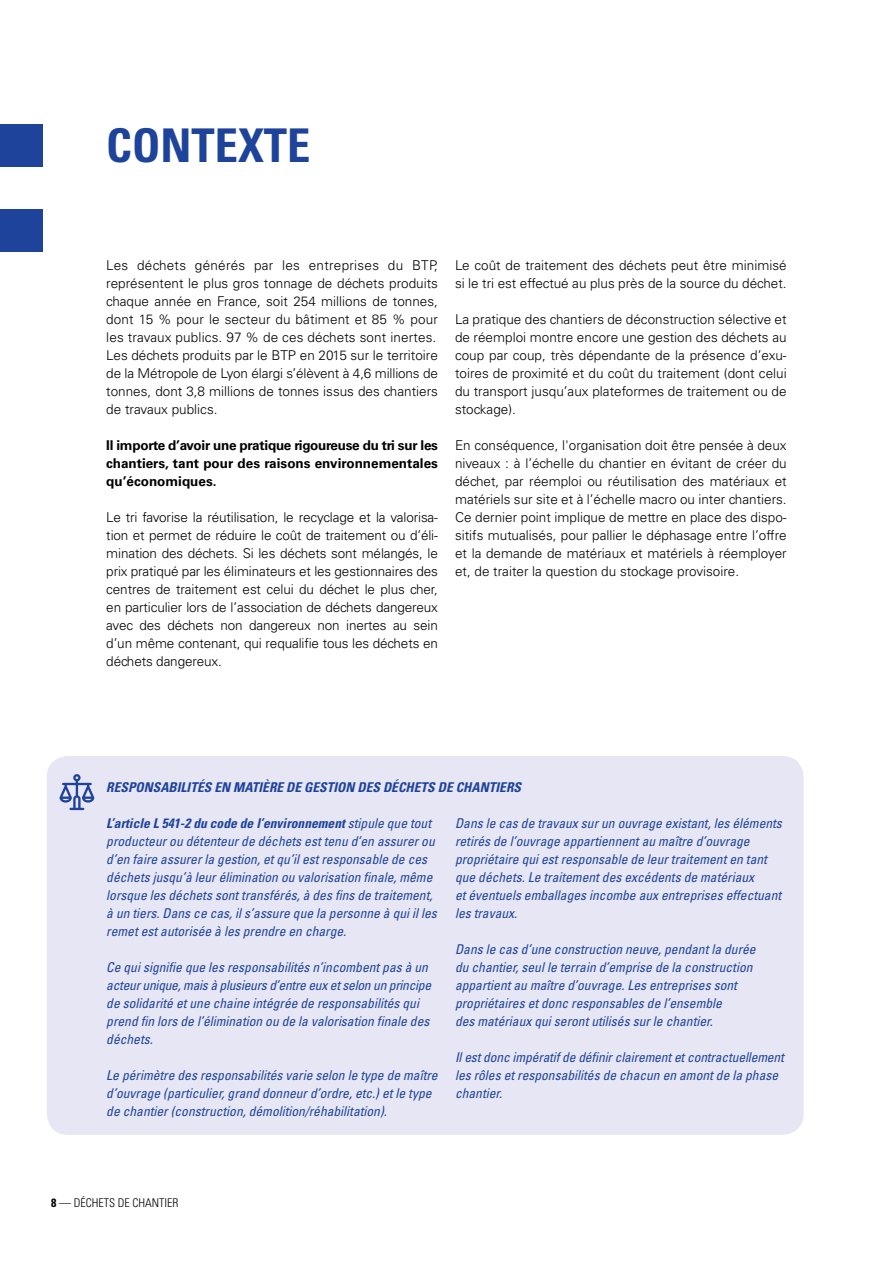
<style>
.page{position:relative;width:893px;height:1263px;background:#fff}
.page>*{position:absolute;margin:0;border:0;box-sizing:border-box;transform-origin:0 0}
.t1{font:700 condensed 46.5px "Univers";color:#1e439b}
.t2{font:300 13.5px/18px "Univers";color:#000;text-align:justify}
.t3{font:italic condensed 13.5px/18px "Univers";color:#1e439b}
.t4{font:700 13.5px/18px "Univers";color:#000;text-align:justify}
.t5{font:italic 700 condensed 13.5px "Univers";color:#1e439b}
.t6{font:300 condensed 12px "Univers";color:#000}
.s1{font-weight:700}
</style>
<div class="page">
<div style="left:47px;top:756px;width:757px;height:379px;background:#e6e6f4;border-radius:21px"></div>
<hr style="left:892px;top:0;width:1px;height:1263px;background:#e6e6f4">
<div style="left:0;top:124px;width:43px;height:43px;background:#1e439b"></div>
<div style="left:0;top:209px;width:43px;height:43px;background:#1e439b"></div>
<svg style="left:60px;top:774px;width:34px;height:36px"></svg>
<h1 class="t1" style="left:106px;top:117px;width:27px">CONTE</h1>
<h1 class="t1" style="left:238px;top:117px;width:50px">XTE</h1>
<p class="t2" style="left:106px;top:256px;width:333px">Les déchets générés par les entreprises du BTP, représentent le plus gros tonnage de déchets produits chaque année en France, soit 254 millions de tonnes, dont 15 % pour le secteur du bâtiment et 85 % pour les travaux publics. 97 % de ces déchets sont inertes.<br>Les déchets produits par le BTP en 2015 sur le territoire de la Métropole de Lyon élargi s’élèvent à 4,6 millions de tonnes, dont 3,8 millions de tonnes issus des chantiers de travaux publics.</p>
<p class="t4" style="left:106px;top:436px;width:333px">Il importe d’avoir une pratique rigoureuse du tri sur les chantiers, tant pour des raisons environnementales qu’économiques.</p>
<p class="t2" style="left:106px;top:508px;width:333px">Le tri favorise la réutilisation, le recyclage et la valorisa&shy;tion et permet de réduire le coût de traitement ou d’éli&shy;mination des déchets. Si les déchets sont mélangés, le prix pratiqué par les éliminateurs et les gestionnaires des centres de traitement est celui du déchet le plus cher, en particulier lors de l’association de déchets dangereux avec des déchets non dangereux non inertes au sein d’un même contenant, qui requalifie tous les déchets en déchets dangereux.</p>
<p class="t2" style="left:455px;top:256px;width:333px">Le coût de traitement des déchets peut être minimisé si le tri est effectué au plus près de la source du déchet.</p>
<p class="t2" style="left:455px;top:310px;width:333px">La pratique des chantiers de déconstruction sélective et de réemploi montre encore une gestion des déchets au coup par coup, très dépendante de la présence d’exu&shy;toires de proximité et du coût du traitement (dont celui du transport jusqu’aux plateformes de traitement ou de stockage).</p>
<p class="t2" style="left:455px;top:436px;width:333px">En conséquence, l'organisation doit être pensée à deux niveaux : à l’échelle du chantier en évitant de créer du déchet, par réemploi ou réutilisation des matériaux et matériels sur site et à l’échelle macro ou inter chantiers.<br>Ce dernier point implique de mettre en place des dispo&shy;sitifs mutualisés, pour pallier le déphasage entre l’offre et la demande de matériaux et matériels à réemployer et, de traiter la question du stockage provisoire.</p>
<p class="t5" style="left:106px;top:779px;width:416px">RESPONSABILITÉS EN MATIÈRE DE GESTION DES DÉCHETS DE CHANTIERS</p>
<p class="t3" style="left:455px;top:814px;width:328px">Dans le cas de travaux sur un ouvrage existant, les éléments retirés de l’ouvrage appartiennent au maître d’ouvrage propriétaire qui est responsable de leur traitement en tant que déchets. Le traitement des excédents de matériaux<br>et éventuels emballages incombe aux entreprises effectuant les travaux.</p>
<p class="t3" style="left:455px;top:940px;width:302px">Dans le cas d’une construction neuve, pendant la durée du chantier, seul le terrain d’emprise de la construction appartient au maître d’ouvrage. Les entreprises sont propriétaires et donc responsables de l’ensemble<br>des matériaux qui seront utilisés sur le chantier.</p>
<p class="t3" style="left:455px;top:1048px;width:330px">Il est donc impératif de définir clairement et contractuellement les rôles et responsabilités de chacun en amont de la phase chantier.</p>
<p class="t3" style="left:106px;top:814px;width:332px"><span class="s1">L’ARTICLE L 541-2 DU CODE DE L’ENVIRONNEMENT</span> stipule que tout producteur ou détenteur de déchets est tenu d’en assurer ou d’en faire assurer la gestion, et qu’il est responsable de ces déchets jusqu’à leur élimination ou valorisation finale, même lorsque les déchets sont transférés, à des fins de traitement, à un tiers. Dans ce cas, il s’assure que la personne à qui il les remet est autorisée à les prendre en charge.</p>
<p class="t3" style="left:106px;top:958px;width:326px">Ce qui signifie que les responsabilités n’incombent pas à un acteur unique, mais à plusieurs d’entre eux et selon un principe de solidarité et une chaine intégrée de responsabilités qui prend fin lors de l’élimination ou de la valorisation finale des déchets.</p>
<p class="t3" style="left:106px;top:1066px;width:333px">Le périmètre des responsabilités varie selon le type de maître d’ouvrage (particulier, grand donneur d’ordre, etc.) et le type de chantier (construction, démolition/réhabilitation).</p>
<p class="t6" style="left:51px;top:1196px;width:129px"><span class="s1">8</span> — DÉCHETS DE CHANTIER</p>
</div>
